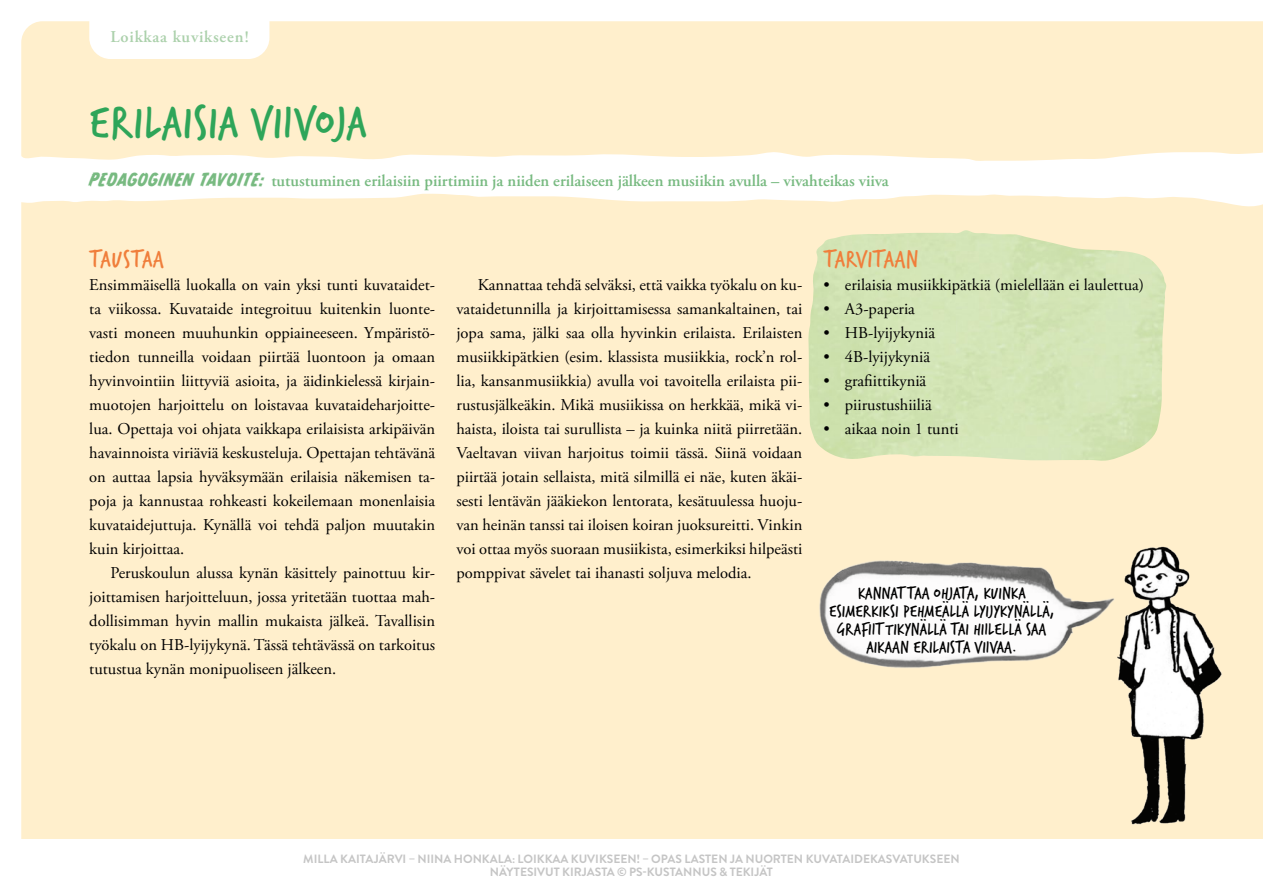
<style>
.page{position:relative;width:1263px;height:893px;background:#fff}
.page>*{position:absolute;margin:0;border:0;box-sizing:border-box;transform-origin:0 0}
.t1{font:49.5px "Verveine";letter-spacing:.01em;color:#2ea559}
.t2{font:25.5px "Verveine";letter-spacing:-.01em;color:#f07e3b}
.t3{font:25.5px "Verveine";letter-spacing:.01em;color:#f07e3b}
.t4{font:18px/18px "Verveine";color:#000;text-align:center}
.t5{font:16.5px/24px "Adobe Garamond Pro";color:#000;text-align:justify}
.t6{font:600 16.5px "Adobe Garamond Pro";color:#78ba81}
.t7{font:600 16.5px "Adobe Garamond Pro";letter-spacing:.05em;color:#acd1ac}
.t8{font:700 12px/13.5px "Brandon Grotesque";color:#c5c5c5;text-align:center}
.s1{font-family:"CC Monster Mash";font-weight:400}
</style>
<div class="page">
<div style="left:21px;top:21px;width:1242px;height:818px;background:#ffefcc"></div>
<svg style="left:21px;top:151px;width:1242px;height:59px"></svg>
<img style="left:808px;top:230px;width:359px;height:231px">
<div style="left:89px;top:0;width:180px;height:59px;background:#fff;border-radius:21px"></div>
<img style="left:1090px;top:531px;width:155px;height:308px">
<img style="left:815px;top:548px;width:301px;height:128px">
<p class="t7" style="left:111px;top:27px;width:140px">Loikkaa kuvikseen!</p>
<p class="t1" style="left:89px;top:88px;width:279px">ERILAISIA VIIVOJA</p>
<p class="t6" style="left:89px;top:171px;width:801px"><span class="s1">PEDAGOGINEN TAVOITE:</span> tutustuminen erilaisiin piirtimiin ja niiden erilaiseen jälkeen musiikin avulla – vivahteikas viiva</p>
<p class="t3" style="left:89px;top:241px;width:76px">TAUSTAA</p>
<p class="t5" style="left:89px;top:273px;width:347px">Ensimmäisellä luokalla on vain yksi tunti kuvataidet-</p>
<p class="t5" style="left:89px;top:297px;width:347px">ta viikossa. Kuvataide integroituu kuitenkin luonte-</p>
<p class="t5" style="left:89px;top:321px;width:347px">vasti moneen muuhunkin oppiaineeseen. Ympäristö-</p>
<p class="t5" style="left:89px;top:345px;width:347px">tiedon tunneilla voidaan piirtää luontoon ja omaan</p>
<p class="t5" style="left:89px;top:369px;width:347px">hyvinvointiin liittyviä asioita, ja äidinkielessä kirjain-</p>
<p class="t5" style="left:89px;top:393px;width:347px">muotojen harjoittelu on loistavaa kuvataideharjoitte-</p>
<p class="t5" style="left:89px;top:417px;width:347px">lua. Opettaja voi ohjata vaikkapa erilaisista arkipäivän</p>
<p class="t5" style="left:89px;top:441px;width:347px">havainnoista viriäviä keskusteluja. Opettajan tehtävänä</p>
<p class="t5" style="left:89px;top:465px;width:347px">on auttaa lapsia hyväksymään erilaisia näkemisen ta-</p>
<p class="t5" style="left:89px;top:489px;width:347px">poja ja kannustaa rohkeasti kokeilemaan monenlaisia</p>
<p class="t5" style="left:89px;top:513px;width:347px">kuvataidejuttuja. Kynällä voi tehdä paljon muutakin</p>
<p class="t5" style="left:89px;top:537px;width:97px">kuin kirjoittaa.</p>
<p class="t5" style="left:111px;top:561px;width:326px">Peruskoulun alussa kynän käsittely painottuu kir-</p>
<p class="t5" style="left:89px;top:585px;width:347px">joittamisen harjoitteluun, jossa yritetään tuottaa mah-</p>
<p class="t5" style="left:89px;top:609px;width:347px">dollisimman hyvin mallin mukaista jälkeä. Tavallisin</p>
<p class="t5" style="left:89px;top:633px;width:347px">työkalu on HB-lyijykynä. Tässä tehtävässä on tarkoitus</p>
<p class="t5" style="left:89px;top:657px;width:248px">tutustua kynän monipuoliseen jälkeen.</p>
<p class="t5" style="left:456px;top:273px;width:347px;text-indent:21px">Kannattaa tehdä selväksi, että vaikka työkalu on ku&shy;vataidetunnilla ja kirjoittamisessa samankaltainen, tai jopa sama, jälki saa olla hyvinkin erilaista. Erilaisten musiikkipätkien (esim. klassista musiikkia, rock’n rol&shy;lia, kansanmusiikkia) avulla voi tavoitella erilaista pii&shy;rustusjälkeäkin. Mikä musiikissa on herkkää, mikä vi&shy;haista, iloista tai surullista – ja kuinka niitä piirretään.<br>Vaeltavan viivan harjoitus toimii tässä. Siinä voidaan piirtää jotain sellaista, mitä silmillä ei näe, kuten äkäi&shy;sesti lentävän jääkiekon lentorata, kesätuulessa huoju&shy;van heinän tanssi tai iloisen koiran juoksureitti. Vinkin voi ottaa myös suoraan musiikista, esimerkiksi hilpeästi pomppivat sävelet tai ihanasti soljuva melodia.</p>
<p class="t2" style="left:823px;top:241px;width:96px">TARVITAAN</p>
<p class="t5" style="left:823px;top:273px;width:322px">• erilaisia musiikkipätkiä (mielellään ei laulettua)</p>
<p class="t5" style="left:823px;top:297px;width:93px">• A3-paperia</p>
<p class="t5" style="left:823px;top:321px;width:113px">• HB-lyijykyniä</p>
<p class="t5" style="left:823px;top:345px;width:108px">• 4B-lyijykyniä</p>
<p class="t5" style="left:823px;top:369px;width:104px">• grafiittikyniä</p>
<p class="t5" style="left:823px;top:393px;width:110px">• piirustushiiliä</p>
<p class="t5" style="left:823px;top:417px;width:137px">• aikaa noin 1 tunti</p>
<p class="t4" style="left:829px;top:584px;width:227px">KANNATTAA OHJATA, KUINKA<br>ESIMERKIKSI PEHMEÄLLÄ LYIJYKYNÄLLÄ,<br>GRAFIITTIKYNÄLLÄ TAI HIILELLÄ SAA<br>AIKAAN ERILAISTA VIIVAA.</p>
<p class="t8" style="left:303px;top:852px;width:658px">MILLA KAITAJÄRVI – NIINA HONKALA: LOIKKAA KUVIKSEEN! – OPAS LASTEN JA NUORTEN KUVATAIDEKASVATUKSEEN<br>NÄYTESIVUT KIRJASTA © PS-KUSTANNUS &amp; TEKIJÄT</p>
</div>
